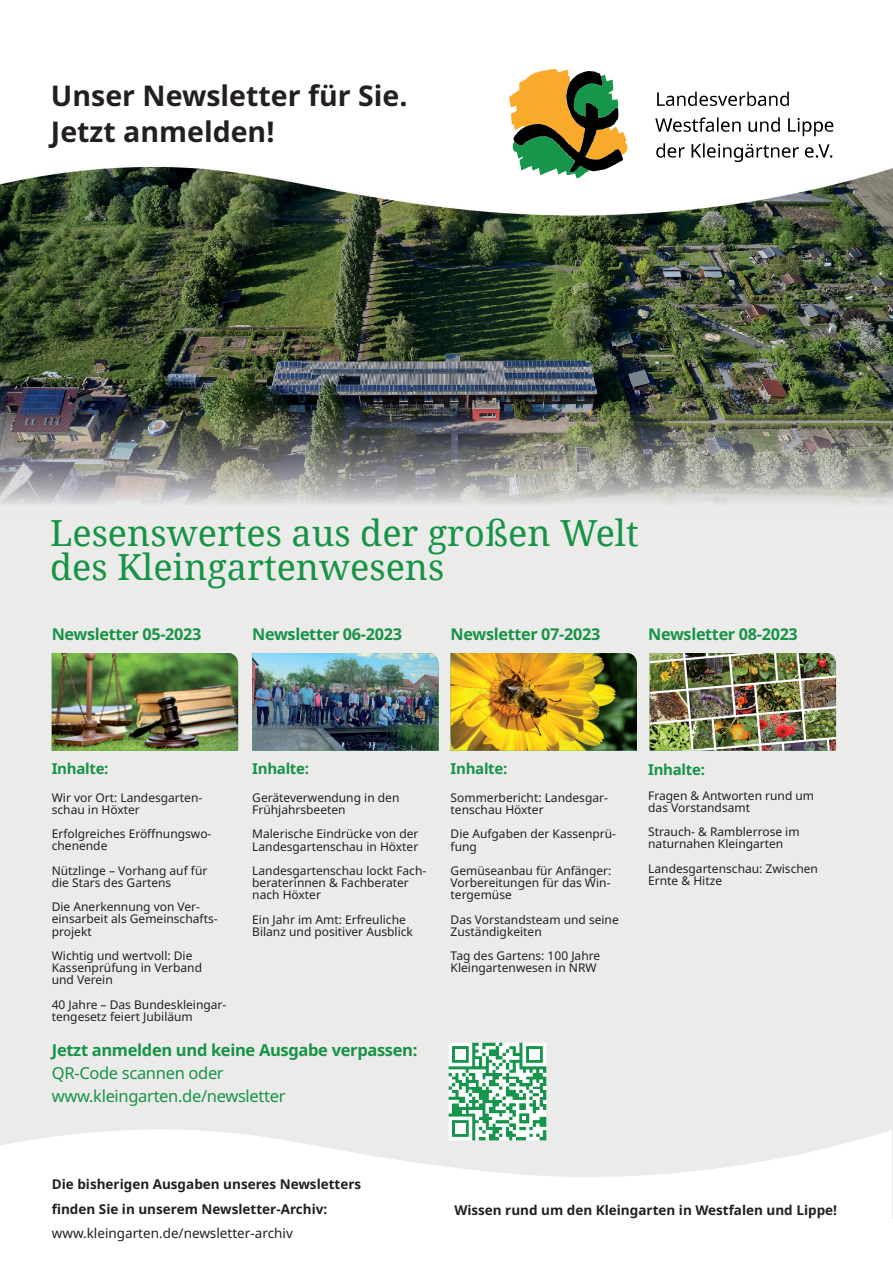
<style>
.page{position:relative;width:893px;height:1263px;background:#fff}
.page>*{position:absolute;margin:0;border:0;box-sizing:border-box;transform-origin:0 0}
.t1{font:36px/34.5px "Noto Serif";color:#179346}
.t2{font:700 28.5px/36.6px "Noto Sans";color:#231f20}
.t3{font:16.5px/23.4px "Noto Sans";letter-spacing:-.02em;color:#179346}
.t4{font:700 16.5px "Noto Sans";letter-spacing:-.02em;color:#179346}
.t5{font:700 16.2px "Noto Sans";letter-spacing:-.02em;color:#179346}
.t6{font:700 15px "Noto Sans";letter-spacing:-.02em;color:#179346}
.t7{font:700 13.5px/24.3px "Noto Sans";color:#231f20}
.t8{font:13.5px "Noto Sans";color:#231f20}
.t9{font:12px/12.1px "Noto Sans";color:#231f20}
</style>
<div class="page">
<img style="left:0;top:91px;width:893px;height:428px">
<div style="left:0;top:584px;width:893px;height:634px;background:#ebebea"></div>
<div style="left:0;top:519px;width:893px;height:65px;background:#ebebea"></div>
<img style="left:0;top:1130px;width:891px;height:88px">
<svg style="left:509px;top:69px;width:118px;height:109px"></svg>
<svg style="left:655px;top:92px;width:178px;height:70px"></svg>
<img style="left:650px;top:653px;width:186px;height:98px">
<img style="left:252px;top:653px;width:187px;height:98px">
<img style="left:451px;top:653px;width:186px;height:98px">
<img style="left:52px;top:653px;width:186px;height:98px">
<svg style="left:449px;top:1043px;width:97px;height:97px;background:#92cdab"></svg>
<div style="left:529px;top:1049px;width:10px;height:10px;background:#fff"></div>
<div style="left:455px;top:1123px;width:10px;height:10px;background:#fff"></div>
<div style="left:455px;top:1049px;width:10px;height:10px;background:#fff"></div>
<h2 class="t2" style="left:51px;top:78px;width:358px">Unser Newsletter für Sie.<br>Jetzt anmelden!</h2>
<h1 class="t1" style="left:50px;top:514px;width:590px">Lesenswertes aus der großen Welt des Kleingartenwesens</h1>
<h3 class="t5" style="left:52px;top:622px;width:151px">Newsletter 05-2023</h3>
<h3 class="t5" style="left:252px;top:622px;width:151px">Newsletter 06-2023</h3>
<h3 class="t5" style="left:451px;top:622px;width:151px">Newsletter 07-2023</h3>
<h3 class="t5" style="left:648px;top:622px;width:151px">Newsletter 08-2023</h3>
<p class="t6" style="left:52px;top:758px;width:58px">Inhalte:</p>
<p class="t9" style="left:52px;top:791px;width:152px">Wir vor Ort: Landesgarten&shy;schau in Höxter</p>
<p class="t9" style="left:52px;top:828px;width:161px">Erfolgreiches Eröffnungswo&shy;chenende</p>
<p class="t9" style="left:52px;top:864px;width:157px">Nützlinge – Vorhang auf für die Stars des Gartens</p>
<p class="t9" style="left:52px;top:901px;width:167px">Die Anerkennung von Ver&shy;einsarbeit als Gemeinschafts&shy;projekt</p>
<p class="t9" style="left:52px;top:950px;width:152px">Wichtig und wertvoll: Die<br>Kassenprüfung in Verband und Verein</p>
<p class="t9" style="left:52px;top:998px;width:176px">40 Jahre – Das Bundeskleingar&shy;tengesetz feiert Jubiläum</p>
<p class="t6" style="left:252px;top:758px;width:58px">Inhalte:</p>
<p class="t9" style="left:252px;top:792px;width:149px">Geräteverwendung in den<br>Frühjahrsbeeten</p>
<p class="t9" style="left:252px;top:828px;width:168px">Malerische Eindrücke von der<br>Landesgartenschau in Höxter</p>
<p class="t9" style="left:252px;top:865px;width:176px">Landesgartenschau lockt Fach&shy;beraterinnen &amp; Fachberater nach Höxter</p>
<p class="t9" style="left:252px;top:913px;width:162px">Ein Jahr im Amt: Erfreuliche<br>Bilanz und positiver Ausblick</p>
<h3 class="t4" style="left:52px;top:1038px;width:367px">Jetzt anmelden und keine Ausgabe verpassen:</h3>
<h3 class="t3" style="left:52px;top:1062px;width:235px">QR-Code scannen oder www.kleingarten.de/newsletter</h3>
<p class="t6" style="left:451px;top:758px;width:58px">Inhalte:</p>
<p class="t9" style="left:451px;top:792px;width:159px">Sommerbericht: Landesgar&shy;tenschau Höxter</p>
<p class="t9" style="left:451px;top:828px;width:167px">Die Aufgaben der Kassenprü&shy;fung</p>
<p class="t9" style="left:451px;top:865px;width:162px;text-align:justify">Gemüseanbau für Anfänger:<br>Vorbereitungen für das Win&shy;tergemüse</p>
<p class="t9" style="left:451px;top:913px;width:170px">Das Vorstandsteam und seine<br>Zuständigkeiten</p>
<p class="t9" style="left:451px;top:950px;width:151px">Tag des Gartens: 100 Jahre<br>Kleingartenwesen in NRW</p>
<p class="t6" style="left:648px;top:759px;width:58px">Inhalte:</p>
<p class="t9" style="left:648px;top:789px;width:167px">Fragen &amp; Antworten rund um das Vorstandsamt</p>
<p class="t9" style="left:648px;top:826px;width:153px">Strauch- &amp; Ramblerrose im naturnahen Kleingarten</p>
<p class="t9" style="left:648px;top:862px;width:171px">Landesgartenschau: Zwischen<br>Ernte &amp; Hitze</p>
<p class="t7" style="left:52px;top:1172px;width:311px">Die bisherigen Ausgaben unseres Newsletters finden Sie in unserem Newsletter-Archiv:</p>
<p class="t8" style="left:52px;top:1223px;width:243px">www.kleingarten.de/newsletter-archiv</p>
<p class="t7" style="left:454px;top:1198px;width:384px">Wissen rund um den Kleingarten in Westfalen und Lippe!</p>
</div>
